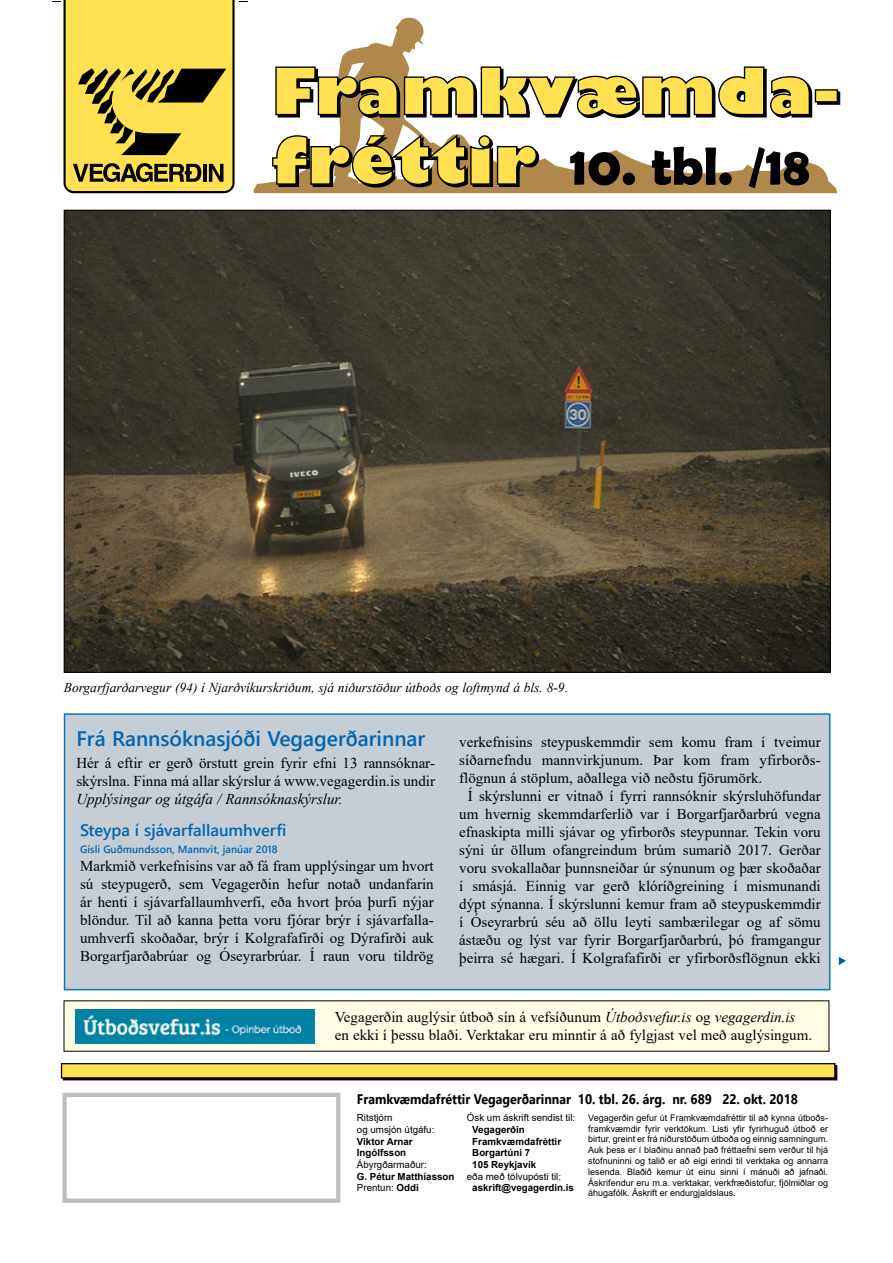
<style>
.page{position:relative;width:893px;height:1263px;background:#fff}
.page>*{position:absolute;margin:0;border:0;box-sizing:border-box;transform-origin:0 0}
.t1{font:700 54px "Berlin Sans FB Demi";color:#000}
.t2{font:600 21px "Segoe UI";color:#0065b2}
.t3{font:600 16.5px "Segoe UI";color:#0065b2}
.t4{font:15px/18px "Times New Roman";color:#000}
.t5{font:italic 15px "Times New Roman";color:#000}
.t6{font:700 13.8px "Segoe UI";color:#000;scale:.9 1}
.t7{font:italic 13.5px "Times New Roman";color:#000}
.t8{font:600 10.5px "Segoe UI";color:#0065b2}
.t9{font:700 9.75px/11.7px "Arial";color:#000}
.t10{font:9.75px/11.7px "Arial";color:#000}
.t11{font:9px/10.8px "Arial";color:#000;text-align:justify}
.s1{font-style:italic}
.s2{font-weight:400}
</style>
<div class="page">
<svg style="left:254px;top:17px;width:583px;height:176px"></svg>
<svg style="left:817px;top:91px;width:23px;height:14px"></svg>
<svg style="left:52px;top:0;width:195px;height:193px;background:#d0bb58"></svg>
<svg style="left:271px;top:133px;width:269px;height:55px"></svg>
<svg style="left:275px;top:66px;width:538px;height:53px"></svg>
<div style="left:815px;top:89px;width:23px;height:14px;background:#ffe152;border:1px solid #000"></div>
<div style="left:62px;top:1093px;width:278px;height:110px;border:4px solid #bcbec0"></div>
<div style="left:63px;top:1065px;width:774px;height:15px;background:#000"></div>
<div style="left:61px;top:1063px;width:774px;height:15px;background:#ffe152;border:1px solid #000"></div>
<div style="left:64px;top:1001px;width:765px;height:50px;background:#fffde5"></div>
<img style="left:75px;top:1010px;width:239px;height:33px">
<img style="left:66px;top:212px;width:763px;height:459px">
<svg style="left:839px;top:957px;width:7px;height:8px"></svg>
<div style="left:64px;top:713px;width:766px;height:277px;background:#c4ced4;border:2px solid #047bc1"></div>
<h1 class="t1" style="left:570px;top:135px;width:241px">10. tbl. /18</h1>
<p class="t7" style="left:64px;top:678px;width:506px">Borgarfjarðarvegur (94) í Njarðvíkurskriðum, sjá niðurstöður útboðs og loftmynd á bls. 8-9.</p>
<h2 class="t2" style="left:76px;top:722px;width:350px">Frá Rannsóknasjóði Vegagerðarinnar</h2>
<p class="t4" style="left:76px;top:754px;width:360px">Hér á eftir er gerð örstutt grein fyrir efni 13 rannsóknar&shy;skýrslna. Finna má allar skýrslur á www.vegagerdin.is undir</p>
<p class="t5" style="left:76px;top:789px;width:268px">Upplýsingar og útgáfa / Rannsóknaskýrslur.</p>
<p class="t3" style="left:80px;top:817px;width:208px">Steypa í sjávarfallaumhverfi</p>
<p class="t8" style="left:80px;top:841px;width:199px">Gísli Guðmundsson, Mannvit, janúar 2018</p>
<p class="t4" style="left:80px;top:856px;width:355px;text-align:justify">Markmið verkefnisins var að fá fram upplýsingar um hvort sú steypugerð, sem Vegagerðin hefur notað undanfarin ár henti í sjávarfallaumhverfi, eða hvort þróa þurfi nýjar blöndur. Til að kanna þetta voru fjórar brýr í sjávarfalla&shy;umhverfi skoðaðar, brýr í Kolgrafafirði og Dýrafirði auk Borgarfjarðabrúar og Óseyrarbrúar. Í raun voru tildrög</p>
<p class="t4" style="left:459px;top:732px;width:363px">verkefnisins steypuskemmdir sem komu fram í tveimur</p>
<p class="t4" style="left:459px;top:750px;width:362px">síðarnefndu mannvirkjunum. Þar kom fram yfirborðs-</p>
<p class="t4" style="left:459px;top:768px;width:305px">flögnun á stöplum, aðallega við neðstu fjörumörk.</p>
<p class="t4" style="left:468px;top:786px;width:354px">Í skýrslunni er vitnað í fyrri rannsóknir skýrsluhöfundar</p>
<p class="t4" style="left:459px;top:804px;width:363px">um hvernig skemmdarferlið var í Borgarfjarðarbrú vegna</p>
<p class="t4" style="left:459px;top:822px;width:363px">efnaskipta milli sjávar og yfirborðs steypunnar. Tekin voru</p>
<p class="t4" style="left:459px;top:840px;width:363px">sýni úr öllum ofangreindum brúm sumarið 2017. Gerðar</p>
<p class="t4" style="left:459px;top:858px;width:363px">voru svokallaðar þunnsneiðar úr sýnunum og þær skoðaðar</p>
<p class="t4" style="left:459px;top:876px;width:363px">í smásjá. Einnig var gerð klóríðgreining í mismunandi</p>
<p class="t4" style="left:459px;top:894px;width:363px">dýpt sýnanna. Í skýrslunni kemur fram að steypuskemmdir</p>
<p class="t4" style="left:459px;top:912px;width:363px">í Óseyrarbrú séu að öllu leyti sambærilegar og af sömu</p>
<p class="t4" style="left:459px;top:930px;width:363px">ástæðu og lýst var fyrir Borgarfjarðarbrú, þó framgangur</p>
<p class="t4" style="left:459px;top:948px;width:363px">þeirra sé hægari. Í Kolgrafafirði er yfirborðsflögnun ekki</p>
<p class="t4" style="left:335px;top:1008px;width:479px">Vegagerðin auglýsir útboð sín á vefsíðunum <span class="s1">Útboðsvefur.is</span> og <span class="s1">vegagerdin.is </span>en ekki í þessu blaði. Verktakar eru minntir á að fylgjast vel með auglýsingum.</p>
<p class="t6" style="left:357px;top:1088px;width:492px">Framkvæmdafréttir Vegagerðarinnar 10. tbl. 26. árg. nr. 689 22. okt. 2018</p>
<p class="t10" style="left:357px;top:1112px;width:79px">Ritstjórn<br>og umsjón útgáfu:</p>
<p class="t9" style="left:357px;top:1135px;width:57px">Viktor Arnar<br>Ingólfsson</p>
<p class="t10" style="left:357px;top:1159px;width:71px">Ábyrgðarmaður:</p>
<p class="t9" style="left:357px;top:1170px;width:99px">G. Pétur Matthíasson<br><span class="s2">Prentun:</span> Oddi</p>
<p class="t10" style="left:467px;top:1112px;width:110px">Ósk um áskrift sendist til:</p>
<p class="t9" style="left:472px;top:1124px;width:90px">Vegagerðin<br>Framkvæmdafréttir<br>Borgartúni 7<br>105 Reykjavík</p>
<p class="t10" style="left:467px;top:1170px;width:96px">eða með tölvupósti til:</p>
<p class="t9" style="left:472px;top:1182px;width:103px">askrift@vegagerdin.is</p>
<p class="t11" style="left:588px;top:1112px;width:241px">Vegagerðin gefur út Framkvæmdafréttir til að kynna útboðs&shy;framkvæmdir fyrir verktökum. Listi yfir fyrirhuguð útboð er birtur, greint er frá niðurstöðum útboða og einnig samningum.<br>Auk þess er í blaðinu annað það fréttaefni sem verður til hjá stofnuninni og talið er að eigi erindi til verktaka og annarra lesenda. Blaðið kemur út einu sinni í mánuði að jafnaði.<br>Áskrifendur eru m.a. verktakar, verkfræðistofur, fjölmiðlar og áhugafólk. Áskrift er endurgjaldslaus.</p>
</div>
